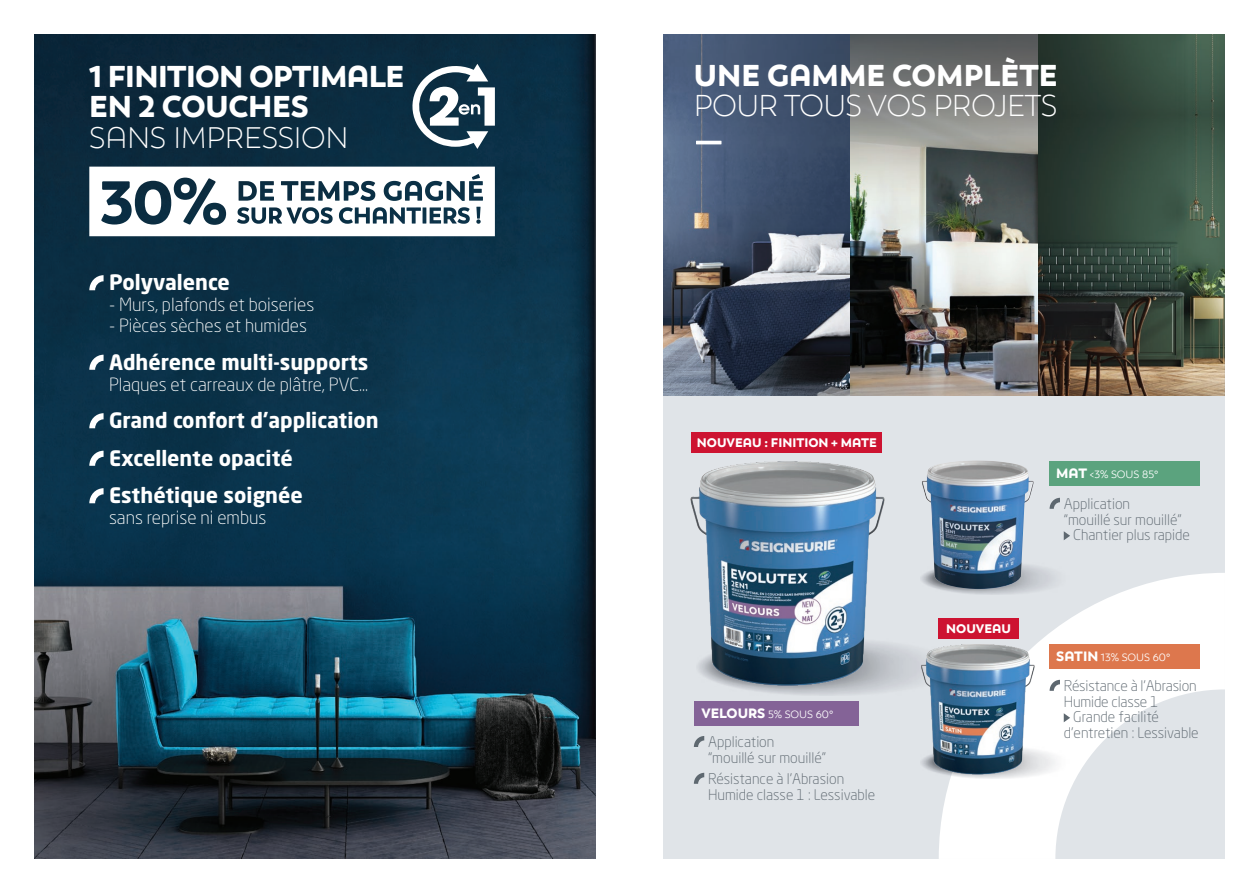
<style>
.page{position:relative;width:1259px;height:893px;background:#fff}
.page>*{position:absolute;margin:0;border:0;box-sizing:border-box;transform-origin:0 0}
.t1{font:900 30px/30px "Boston";letter-spacing:-.01em;color:#fff}
.t2{font:300 30px "Boston";letter-spacing:-.02em;color:#fff}
.t3{font:300 29.55px "Boston";letter-spacing:-.01em;color:#fff}
.t4{font:700 21px/37.5px "Neo Sans Pro";color:#fff}
.t5{font:300 18px "Neo Sans Pro";color:#fff}
.t6{font:300 14.55px/15.8px "Neo Sans Pro";color:#5e6870}
.t7{font:900 12.3px "Boston";color:#fff}
.t8{font:10.5px "Boston";color:#fff}
.s1{font-weight:900;font-size:13.5px}
</style>
<div class="page">
<img style="left:34px;top:34px;width:561px;height:825px">
<div style="left:663px;top:333px;width:562px;height:526px;background:#e0e4e8"></div>
<img style="left:663px;top:34px;width:562px;height:361px">
<svg style="left:938px;top:573px;width:287px;height:286px"></svg>
<div style="left:695px;top:701px;width:164px;height:24px;background:#846397"></div>
<svg style="left:694px;top:736px;width:10px;height:11px"></svg>
<svg style="left:694px;top:773px;width:10px;height:11px"></svg>
<img style="left:690px;top:452px;width:216px;height:243px">
<svg style="left:1049px;top:498px;width:11px;height:11px"></svg>
<svg style="left:1063px;top:531px;width:7px;height:9px"></svg>
<img style="left:938px;top:566px;width:132px;height:28px">
<img style="left:921px;top:461px;width:112px;height:128px">
<svg style="left:1049px;top:680px;width:11px;height:11px"></svg>
<svg style="left:1063px;top:713px;width:7px;height:9px"></svg>
<img style="left:1042px;top:746px;width:28px;height:33px">
<img style="left:906px;top:639px;width:136px;height:140px">
<svg style="left:89px;top:275px;width:15px;height:15px"></svg>
<svg style="left:89px;top:355px;width:15px;height:15px"></svg>
<svg style="left:89px;top:413px;width:15px;height:15px"></svg>
<svg style="left:89px;top:451px;width:15px;height:15px"></svg>
<svg style="left:89px;top:488px;width:15px;height:15px"></svg>
<hr style="left:696px;top:141px;width:25px;height:3px;background:#fff">
<div style="left:938px;top:618px;width:81px;height:20px;background:#cd1331"></div>
<div style="left:692px;top:432px;width:190px;height:21px;background:#cd1331"></div>
<div style="left:1049px;top:644px;width:150px;height:24px;background:#dd774d"></div>
<div style="left:1049px;top:461px;width:150px;height:25px;background:#5ba37e"></div>
<svg style="left:407px;top:61px;width:88px;height:88px"></svg>
<svg style="left:89px;top:167px;width:406px;height:69px"></svg>
<h1 class="t1" style="left:89px;top:62px;width:317px">1 FINITION OPTIMALE<br>EN 2 COUCHES</h1>
<h2 class="t3" style="left:89px;top:121px;width:261px">SANS IMPRESSION</h2>
<h3 class="t4" style="left:109px;top:263px;width:122px">Polyvalence</h3>
<p class="t5" style="left:109px;top:294px;width:207px">- Murs, plafonds et boiseries</p>
<p class="t5" style="left:109px;top:315px;width:199px">- Pièces sèches et humides</p>
<h3 class="t4" style="left:109px;top:343px;width:261px">Adhérence multi-supports</h3>
<p class="t5" style="left:109px;top:373px;width:261px">Plaques et carreaux de plâtre, PVC...</p>
<h3 class="t4" style="left:109px;top:401px;width:271px">Grand confort d’application<br>Excellente opacité<br>Esthétique soignée</h3>
<p class="t5" style="left:109px;top:507px;width:159px">sans reprise ni embus</p>
<h1 class="t1" style="left:694px;top:61px;width:365px">UNE GAMME COMPLÈTE</h1>
<h1 class="t2" style="left:694px;top:88px;width:365px">POUR TOUS VOS PROJETS</h1>
<p class="t7" style="left:697px;top:435px;width:181px">NOUVEAU : FINITION + MATE</p>
<p class="t8" style="left:701px;top:708px;width:133px"><span class="s1">VELOURS</span> 5% SOUS 60°</p>
<p class="t6" style="left:708px;top:734px;width:120px">Application<br>“mouillé sur mouillé”</p>
<p class="t6" style="left:708px;top:770px;width:169px">Résistance à l’Abrasion<br>Humide classe 1 : Lessivable</p>
<p class="t7" style="left:946px;top:621px;width:66px">NOUVEAU</p>
<p class="t8" style="left:1056px;top:468px;width:104px"><span class="s1">MAT</span> &lt;3% SOUS 85°</p>
<p class="t6" style="left:1063px;top:495px;width:68px">Application</p>
<p class="t6" style="left:1063px;top:511px;width:120px">“mouillé sur mouillé”</p>
<p class="t6" style="left:1073px;top:527px;width:118px">Chantier plus rapide</p>
<p class="t8" style="left:1056px;top:651px;width:116px"><span class="s1">SATIN</span> 13% SOUS 60°</p>
<p class="t6" style="left:1063px;top:677px;width:135px">Résistance à l’Abrasion</p>
<p class="t6" style="left:1063px;top:693px;width:96px">Humide classe 1</p>
<p class="t6" style="left:1073px;top:709px;width:87px">Grande facilité</p>
<p class="t6" style="left:1063px;top:725px;width:136px">d’entretien : Lessivable</p>
</div>
